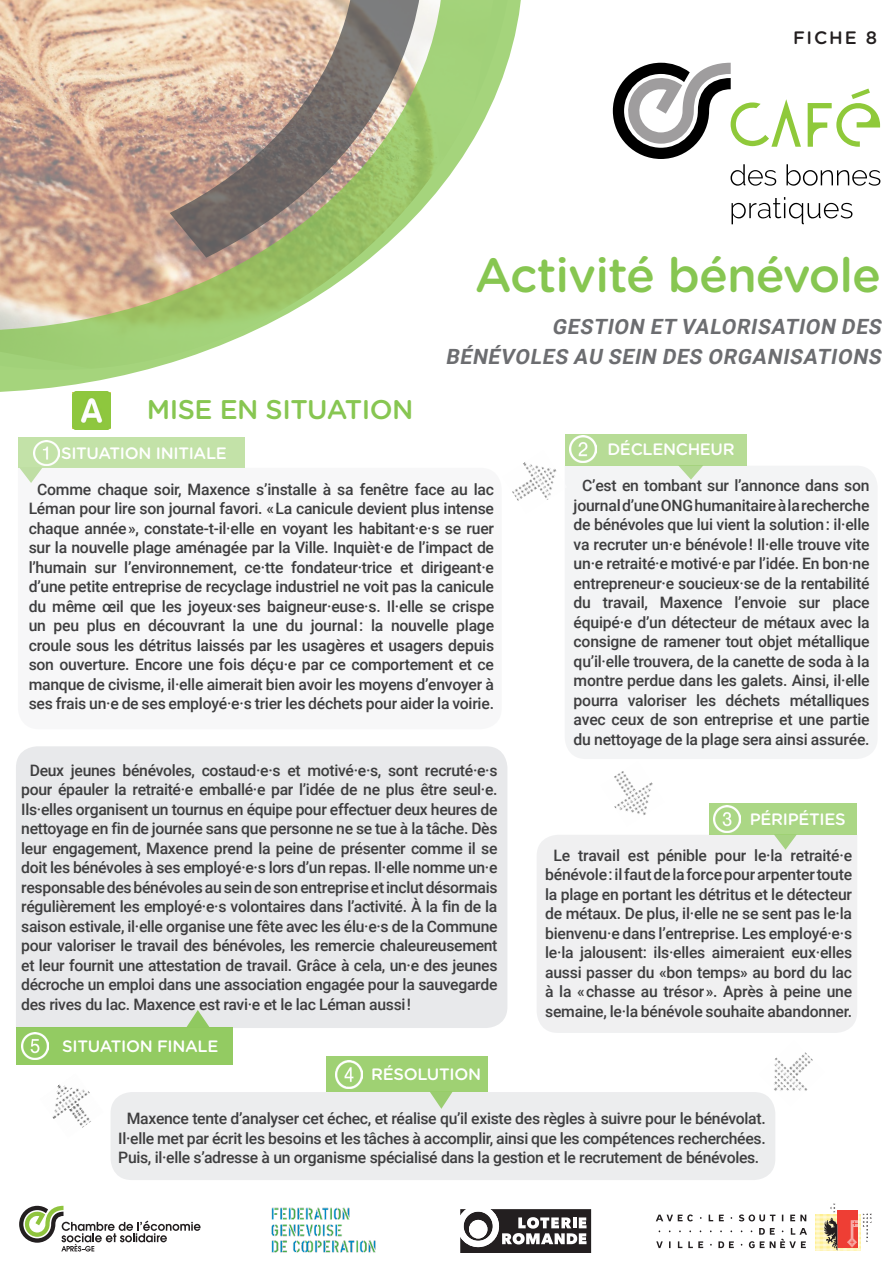
<style>
.page{position:relative;width:893px;height:1263px;background:#fff}
.page>*{position:absolute;margin:0;border:0;box-sizing:border-box;transform-origin:0 0}
.t1{font:500 48px "Gotham Rounded";letter-spacing:-.02em;color:#87c651}
.t2{font:500 27px "Gotham Rounded";letter-spacing:-.02em;color:#87c651}
.t3{font:italic 700 21px/30px "Roboto";color:#6c6d70;text-align:right}
.chapeau{font:500 18px "Gotham Rounded";letter-spacing:.1em;color:#231f20}
.t4{font:500 16.5px "Gotham Rounded";letter-spacing:-.02em;color:#fff}
.texte_story_telling{font:500 15.75px/19.5px "Roboto";letter-spacing:-.015em;color:#3e3e3f;text-align:center}
</style>
<div class="page">
<div style="left:565px;top:466px;width:312px;height:293px;background:#f3f4f5"></div>
<div style="left:111px;top:1092px;width:664px;height:88px;background:#e6e7e9;border-radius:21px"></div>
<div style="left:537px;top:835px;width:320px;height:198px;background:#f0f0f1"></div>
<div style="left:16px;top:746px;width:491px;height:282px;background:#e8e9eb"></div>
<div style="left:16px;top:1027px;width:216px;height:37px;background:#93cb62"></div>
<div style="left:565px;top:434px;width:181px;height:32px;background:#b7dc96"></div>
<div style="left:326px;top:1056px;width:161px;height:35px;background:#9fd173"></div>
<div style="left:709px;top:803px;width:148px;height:31px;background:#abd785"></div>
<div style="left:18px;top:437px;width:227px;height:31px;background:#c3e2a8"></div>
<img style="left:271px;top:1207px;width:105px;height:46px">
<svg style="left:656px;top:1214px;width:151px;height:34px"></svg>
<svg style="left:815px;top:1203px;width:56px;height:47px"></svg>
<svg style="left:591px;top:1209px;width:1px;height:43px"></svg>
<svg style="left:460px;top:1209px;width:131px;height:43px"></svg>
<svg style="left:19px;top:1206px;width:182px;height:45px"></svg>
<svg style="left:19px;top:468px;width:23px;height:15px"></svg>
<img style="left:614px;top:774px;width:15px;height:6px">
<img style="left:614px;top:780px;width:39px;height:29px">
<img style="left:617px;top:786px;width:36px;height:24px">
<img style="left:621px;top:793px;width:32px;height:17px">
<img style="left:625px;top:799px;width:28px;height:16px">
<img style="left:77px;top:1120px;width:14px;height:6px">
<img style="left:52px;top:1091px;width:38px;height:29px">
<img style="left:52px;top:1089px;width:34px;height:25px">
<img style="left:52px;top:1088px;width:30px;height:20px">
<img style="left:52px;top:1084px;width:25px;height:18px">
<img style="left:802px;top:1052px;width:11px;height:12px">
<img style="left:774px;top:1056px;width:35px;height:35px">
<img style="left:774px;top:1061px;width:29px;height:30px">
<img style="left:774px;top:1067px;width:24px;height:24px">
<img style="left:762px;top:1072px;width:31px;height:30px">
<img style="left:515px;top:486px;width:6px;height:15px">
<img style="left:521px;top:462px;width:28px;height:38px">
<img style="left:527px;top:462px;width:24px;height:35px">
<img style="left:534px;top:462px;width:18px;height:31px">
<img style="left:540px;top:462px;width:27px;height:27px">
<svg style="left:678px;top:465px;width:25px;height:15px"></svg>
<svg style="left:187px;top:1010px;width:22px;height:17px"></svg>
<img style="left:22px;top:1033px;width:27px;height:27px">
<svg style="left:430px;top:1091px;width:23px;height:18px"></svg>
<img style="left:335px;top:1061px;width:28px;height:27px">
<svg style="left:774px;top:834px;width:23px;height:16px"></svg>
<img style="left:714px;top:806px;width:26px;height:26px">
<img style="left:570px;top:436px;width:27px;height:27px">
<img style="left:33px;top:440px;width:26px;height:26px">
<svg style="left:0;top:0;width:521px;height:392px"></svg>
<svg style="left:170px;top:0;width:255px;height:258px;background:#aea48a"></svg>
<svg style="left:731px;top:197px;width:121px;height:27px"></svg>
<svg style="left:613px;top:63px;width:267px;height:123px"></svg>
<div style="left:72px;top:392px;width:39px;height:36px;background:#8ec73e"></div>
<img style="left:72px;top:392px;width:38px;height:38px">
<p class="chapeau" style="left:793px;top:24px;width:86px">FICHE 8</p>
<p class="t2" style="left:147px;top:390px;width:268px">MISE EN SITUATION</p>
<p class="t1" style="left:475px;top:241px;width:408px">Activité bénévole</p>
<p class="t3" style="left:445px;top:310px;width:442px">GESTION ET VALORISATION DES<br>BÉNÉVOLES AU SEIN DES ORGANISATIONS</p>
<p class="t4" style="left:61px;top:441px;width:167px">SITUATION INITIALE</p>
<p class="t4" style="left:607px;top:437px;width:129px">DÉCLENCHEUR</p>
<p class="texte_story_telling" style="left:29px;top:479px;width:467px">Comme chaque soir, Maxence s’installe à sa fenêtre face au lac Léman pour lire son journal favori. « La canicule devient plus intense chaque année », constate-t-il·elle en voyant les habitant·e·s se ruer sur la nouvelle plage aménagée par la Ville. Inquièt·e de l’impact de l’humain sur l’environnement, ce·tte fondateur·trice et dirigeant·e d’une petite entreprise de recyclage industriel ne voit pas la canicule du même œil que les joyeux·ses baigneur·euse·s. Il·elle se crispe un peu plus en découvrant la une du journal : la nouvelle plage croule sous les détritus laissés par les usagères et usagers depuis son ouverture. Encore une fois déçu·e par ce comportement et ce manque de civisme, il·elle aimerait bien avoir les moyens d’envoyer à ses frais un·e de ses employé·e·s trier les déchets pour aider la voirie.</p>
<p class="texte_story_telling" style="left:21px;top:760px;width:478px;text-align:justify;text-indent:9px">Deux jeunes bénévoles, costaud·e·s et motivé·e·s, sont recruté·e·s pour épauler la retraité·e emballé·e par l’idée de ne plus être seul·e.<br>Ils·elles organisent un tournus en équipe pour effectuer deux heures de nettoyage en fin de journée sans que personne ne se tue à la tâche. Dès leur engagement, Maxence prend la peine de présenter comme il se doit les bénévoles à ses employé·e·s lors d’un repas. Il·elle nomme un·e responsable des bénévoles au sein de son entreprise et inclut désormais régulièrement les employé·e·s volontaires dans l’activité. À la fin de la saison estivale, il·elle organise une fête avec les élu·e·s de la Commune pour valoriser le travail des bénévoles, les remercie chaleureusement et leur fournit une attestation de travail. Grâce à cela, un·e des jeunes décroche un emploi dans une association engagée pour la sauvegarde des rives du lac. Maxence est ravi·e et le lac Léman aussi !</p>
<p class="t4" style="left:62px;top:1034px;width:158px">SITUATION FINALE</p>
<p class="t4" style="left:371px;top:1062px;width:111px">RÉSOLUTION</p>
<p class="texte_story_telling" style="left:574px;top:475px;width:298px">C’est en tombant sur l’annonce dans son journal d’une ONG humanitaire à la recherche de bénévoles que lui vient la solution : il·elle va recruter un·e bénévole ! Il·elle trouve vite un·e retraité·e motivé·e par l’idée. En bon·ne entrepreneur·e soucieux·se de la rentabilité du travail, Maxence l’envoie sur place équipé·e d’un détecteur de métaux avec la consigne de ramener tout objet métallique qu’il·elle trouvera, de la canette de soda à la montre perdue dans les galets. Ainsi, il·elle pourra valoriser les déchets métalliques avec ceux de son entreprise et une partie du nettoyage de la plage sera ainsi assurée.</p>
<p class="t4" style="left:750px;top:808px;width:97px">PÉRIPÉTIES</p>
<p class="texte_story_telling" style="left:545px;top:845px;width:309px">Le travail est pénible pour le·la retraité·e bénévole : il faut de la force pour arpenter toute la plage en portant les détritus et le détecteur de métaux. De plus, il·elle ne se sent pas le·la bienvenu·e dans l’entreprise. Les employé·e·s le·la jalousent: ils·elles aimeraient eux·elles aussi passer du «bon temps» au bord du lac à la « chasse au trésor ». Après à peine une semaine, le·la bénévole souhaite abandonner.</p>
<p class="texte_story_telling" style="left:118px;top:1108px;width:649px">Maxence tente d’analyser cet échec, et réalise qu’il existe des règles à suivre pour le bénévolat.<br>Il·elle met par écrit les besoins et les tâches à accomplir, ainsi que les compétences recherchées.<br>Puis, il·elle s’adresse à un organisme spécialisé dans la gestion et le recrutement de bénévoles.</p>
</div>
